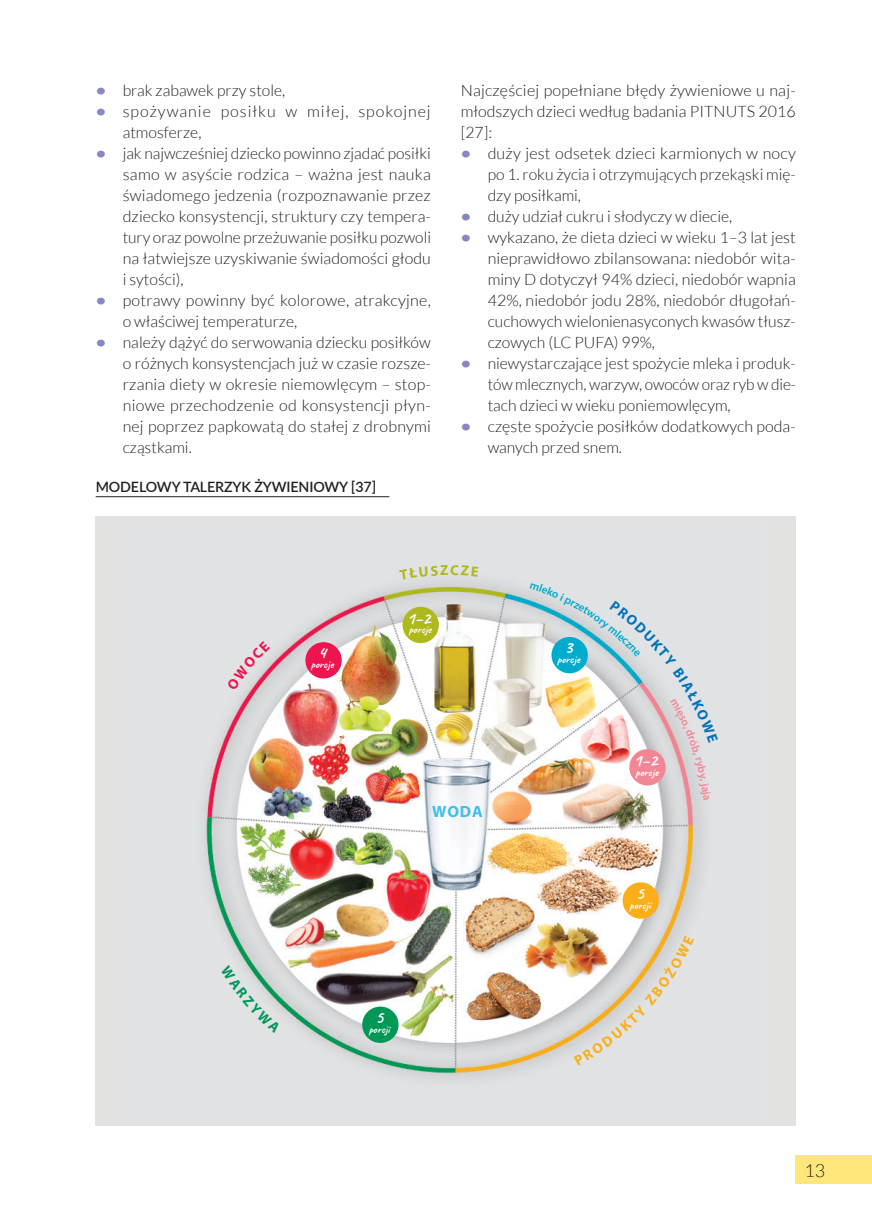
<style>
.page{position:relative;width:872px;height:1212px;background:#fff}
.page>*{position:absolute;margin:0;border:0;box-sizing:border-box;transform-origin:0 0}
.t1{font:300 18px "Lato";color:#231f20}
.t2{font:700 17.7px "Caveat";color:#fff}
.t3{font:700 16.2px "Myriad Pro";color:#3fbfe9}
.t4{font:300 15.75px/21px "Lato";color:#231f20;text-align:justify}
.t5{font:300 15.75px/21px "Lato";letter-spacing:.06em;color:#231f20}
.t6{font:600 14.25px "Lato";letter-spacing:-.01em;color:#231f20}
.t7{font:700 11.25px "Caveat";color:#fff}
.s1{font-weight:700;font-size:16.2px;color:#8588c2}
</style>
<div class="page">
<div style="left:796px;top:1155px;width:76px;height:29px;background:#ffe67b"></div>
<div style="left:96px;top:516px;width:700px;height:609px;background:#e2e3e1"></div>
<img style="left:204px;top:581px;width:499px;height:497px">
<div style="left:402px;top:607px;width:37px;height:36px;background:#aeb91c;border-radius:50%"></div>
<div style="left:622px;top:882px;width:37px;height:37px;background:#faaf18;border-radius:50%"></div>
<div style="left:362px;top:1006px;width:36px;height:37px;background:#009856;border-radius:50%"></div>
<div style="left:305px;top:642px;width:37px;height:36px;background:#ed1450;border-radius:50%"></div>
<hr style="left:96px;top:496px;width:293px;height:1px;background:#231f20">
<svg style="left:227px;top:641px;width:43px;height:49px"></svg>
<svg style="left:221px;top:965px;width:60px;height:68px"></svg>
<svg style="left:574px;top:935px;width:120px;height:130px"></svg>
<svg style="left:530px;top:583px;width:173px;height:217px"></svg>
<p class="t4" style="left:96px;top:80px;width:191px"><span class="s1">•</span> brak zabawek przy stole,</p>
<p class="t5" style="left:123px;top:101px;width:309px;text-indent:-27px"><span class="s1">•</span> spożywanie posiłku w miłej, spokojnej atmosferze,</p>
<p class="t4" style="left:123px;top:143px;width:310px;text-indent:-27px"><span class="s1">•</span> jak najwcześniej dziecko powinno zjadać posiłki samo w asyście rodzica – ważna jest nauka świadomego jedzenia (rozpoznawanie przez dziecko konsystencji, struktury czy tempera&shy;tury oraz powolne przeżuwanie posiłku pozwoli na łatwiejsze uzyskiwanie świadomości głodu i sytości),</p>
<p class="t4" style="left:123px;top:290px;width:310px;text-indent:-27px"><span class="s1">•</span> potrawy powinny być kolorowe, atrakcyjne, o właściwej temperaturze,</p>
<p class="t4" style="left:123px;top:332px;width:310px;text-indent:-27px"><span class="s1">•</span> należy dążyć do serwowania dziecku posiłków o różnych konsystencjach już w czasie rozsze&shy;rzania diety w okresie niemowlęcym – stop&shy;niowe przechodzenie od konsystencji płyn&shy;nej poprzez papkowatą do stałej z drobnymi cząstkami.</p>
<p class="t6" style="left:96px;top:476px;width:282px">MODELOWY TALERZYK ŻYWIENIOWY [37]</p>
<p class="t4" style="left:460px;top:80px;width:337px">Najczęściej popełniane błędy żywieniowe u naj&shy;młodszych dzieci według badania PITNUTS 2016 [27]:</p>
<p class="t4" style="left:487px;top:143px;width:310px;text-indent:-27px"><span class="s1">•</span> duży jest odsetek dzieci karmionych w nocy po 1. roku życia i otrzymujących przekąski mię&shy;dzy posiłkami,</p>
<p class="t4" style="left:460px;top:206px;width:273px"><span class="s1">•</span> duży udział cukru i słodyczy w diecie,</p>
<p class="t4" style="left:487px;top:227px;width:310px;text-indent:-27px"><span class="s1">•</span> wykazano, że dieta dzieci w wieku 1–3 lat jest nieprawidłowo zbilansowana: niedobór wita&shy;miny D dotyczył 94% dzieci, niedobór wapnia 42%, niedobór jodu 28%, niedobór długołań&shy;cuchowych wielonienasyconych kwasów tłusz&shy;czowych (LC PUFA) 99%,</p>
<p class="t4" style="left:487px;top:353px;width:310px;text-indent:-27px"><span class="s1">•</span> niewystarczające jest spożycie mleka i produk&shy;tów mlecznych, warzyw, owoców oraz ryb w die&shy;tach dzieci w wieku poniemowlęcym,</p>
<p class="t4" style="left:487px;top:416px;width:310px;text-indent:-27px"><span class="s1">•</span> częste spożycie posiłków dodatkowych poda&shy;wanych przed snem.</p>
<p class="t2" style="left:318px;top:641px;width:9px">4</p>
<p class="t7" style="left:311px;top:657px;width:24px">porcje</p>
<p class="t2" style="left:407px;top:607px;width:25px">1–2</p>
<p class="t7" style="left:409px;top:623px;width:24px">porcje</p>
<p class="t2" style="left:564px;top:636px;width:9px">3</p>
<p class="t7" style="left:557px;top:652px;width:24px">porcje</p>
<p class="t2" style="left:633px;top:749px;width:25px">1–2</p>
<p class="t7" style="left:635px;top:765px;width:24px">porcje</p>
<p class="t3" style="left:432px;top:801px;width:52px">WODA</p>
<p class="t2" style="left:375px;top:1006px;width:9px">5</p>
<p class="t7" style="left:369px;top:1022px;width:23px">porcji</p>
<p class="t2" style="left:636px;top:882px;width:9px">5</p>
<p class="t7" style="left:629px;top:898px;width:23px">porcji</p>
<p class="t1" style="left:804px;top:1160px;width:22px">13</p>
</div>
